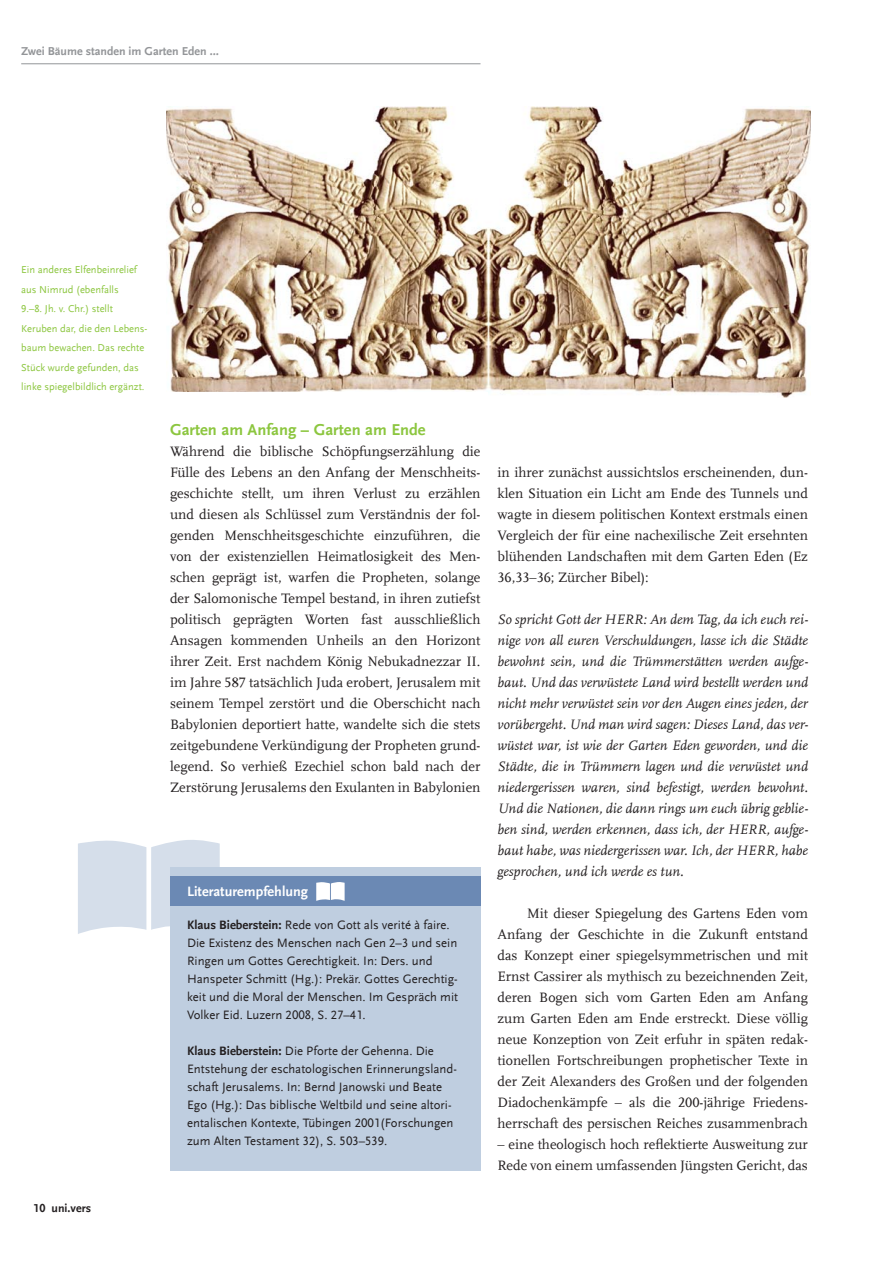
<style>
.page{position:relative;width:893px;height:1263px;background:#fff}
.page>*{position:absolute;margin:0;border:0;box-sizing:border-box;transform-origin:0 0}
.t1{font:700 16.5px "UB Scala Sans";color:#8cc63f}
.t2{font:14.25px/21px "UB Scala";color:#231f20;text-align:justify}
.t3{font:italic 14.25px/21px "UB Scala";color:#231f20;text-align:justify}
.t4{font:700 14.25px "UB Scala Sans";color:#fff}
.t5{font:12.75px/18px "UB Scala Sans";color:#231f20}
.t6{font:700 12px "UB Scala Sans";color:#939598}
.t7{font:700 12px "UB Scala Sans";color:#231f20}
.t8{font:10.5px/19.5px "UB Scala Sans";color:#8cc63f}
.s1{font-weight:700}
</style>
<div class="page">
<hr style="left:21px;top:63px;width:459px;height:1px;background:#939598">
<svg style="left:78px;top:840px;width:142px;height:94px;background:#dae2ec"></svg>
<div style="left:170px;top:867px;width:310px;height:303px;background:#bfcee0"></div>
<div style="left:170px;top:876px;width:310px;height:30px;background:#6b89b4"></div>
<svg style="left:316px;top:882px;width:29px;height:19px"></svg>
<img style="left:488px;top:106px;width:322px;height:291px">
<img style="left:166px;top:106px;width:322px;height:286px">
<p class="t6" style="left:21px;top:46px;width:199px">Zwei Bäume standen im Garten Eden …</p>
<p class="t8" style="left:21px;top:261px;width:128px">Ein anderes Elfenbeinrelief aus Nimrud (ebenfalls<br>9.–8. Jh. v. Chr.) stellt<br>Keruben dar, die den Lebens&shy;baum bewachen. Das rechte<br>Stück wurde gefunden, das linke spiegelbildlich ergänzt.</p>
<p class="t7" style="left:33px;top:1203px;width:59px">10 uni.vers</p>
<p class="t1" style="left:170px;top:423px;width:257px">Garten am Anfang – Garten am Ende</p>
<p class="t2" style="left:170px;top:442px;width:312px">Während die biblische Schöpfungserzählung die Fülle des Lebens an den Anfang der Menschheits&shy;geschichte stellt, um ihren Verlust zu erzählen und diesen als Schlüssel zum Verständnis der fol&shy;genden Menschheitsgeschichte einzuführen, die von der existenziellen Heimatlosigkeit des Men&shy;schen geprägt ist, warfen die Propheten, solange der Salomonische Tempel bestand, in ihren zutiefst politisch geprägten Worten fast ausschließlich Ansagen kommenden Unheils an den Horizont ihrer Zeit. Erst nachdem König Nebukadnezzar II. im Jahre 587 tatsächlich Juda erobert, Jerusalem mit seinem Tempel zerstört und die Oberschicht nach Babylonien deportiert hatte, wandelte sich die stets zeitgebundene Verkündigung der Propheten grund&shy;legend. So verhieß Ezechiel schon bald nach der Zerstörung Jerusalems den Exulanten in Babylonien</p>
<p class="t4" style="left:187px;top:885px;width:123px">Literaturempfehlung</p>
<p class="t5" style="left:187px;top:917px;width:273px"><span class="s1">Klaus Bieberstein:</span> Rede von Gott als verité à faire.<br>Die Existenz des Menschen nach Gen 2–3 und sein Ringen um Gottes Gerechtigkeit. In: Ders. und Hanspeter Schmitt (Hg.): Prekär. Gottes Gerechtig&shy;keit und die Moral der Menschen. Im Gespräch mit Volker Eid. Luzern 2008, S. 27–41.</p>
<p class="t5" style="left:187px;top:1043px;width:271px"><span class="s1">Klaus Bieberstein:</span> Die Pforte der Gehenna. Die Entstehung der eschatologischen Erinnerungsland&shy;schaft Jerusalems. In: Bernd Janowski und Beate Ego (Hg.): Das biblische Weltbild und seine altori&shy;entalischen Kontexte, Tübingen 2001(Forschungen zum Alten Testament 32), S. 503–539.</p>
<p class="t2" style="left:497px;top:463px;width:312px">in ihrer zunächst aussichtslos erscheinenden, dun&shy;klen Situation ein Licht am Ende des Tunnels und wagte in diesem politischen Kontext erstmals einen Vergleich der für eine nachexilische Zeit ersehnten blühenden Landschaften mit dem Garten Eden (Ez 36,33–36; Zürcher Bibel):</p>
<p class="t3" style="left:497px;top:609px;width:312px">So spricht Gott der HERR: An dem Tag, da ich euch rei&shy;nige von all euren Verschuldungen, lasse ich die Städte bewohnt sein, und die Trümmerstätten werden aufge&shy;baut. Und das verwüstete Land wird bestellt werden und nicht mehr verwüstet sein vor den Augen eines jeden, der vorübergeht. Und man wird sagen: Dieses Land, das ver&shy;wüstet war, ist wie der Garten Eden geworden, und die Städte, die in Trümmern lagen und die verwüstet und niedergerissen waren, sind befestigt, werden bewohnt.<br>Und die Nationen, die dann rings um euch übrig geblie&shy;ben sind, werden erkennen, dass ich, der HERR, aufge&shy;baut habe, was niedergerissen war. Ich, der HERR, habe gesprochen, und ich werde es tun.</p>
<p class="t2" style="left:497px;top:904px;width:312px;text-indent:30px">Mit dieser Spiegelung des Gartens Eden vom Anfang der Geschichte in die Zukunft entstand das Konzept einer spiegelsymmetrischen und mit Ernst Cassirer als mythisch zu bezeichnenden Zeit, deren Bogen sich vom Garten Eden am Anfang zum Garten Eden am Ende erstreckt. Diese völlig neue Konzeption von Zeit erfuhr in späten redak&shy;tionellen Fortschreibungen prophetischer Texte in der Zeit Alexanders des Großen und der folgenden Diadochenkämpfe – als die 200-jährige Friedens&shy;herrschaft des persischen Reiches zusammenbrach</p>
<p class="t2" style="left:497px;top:1135px;width:312px">– eine theologisch hoch reflektierte Ausweitung zur<br>Rede von einem umfassenden Jüngsten Gericht, das</p>
</div>
